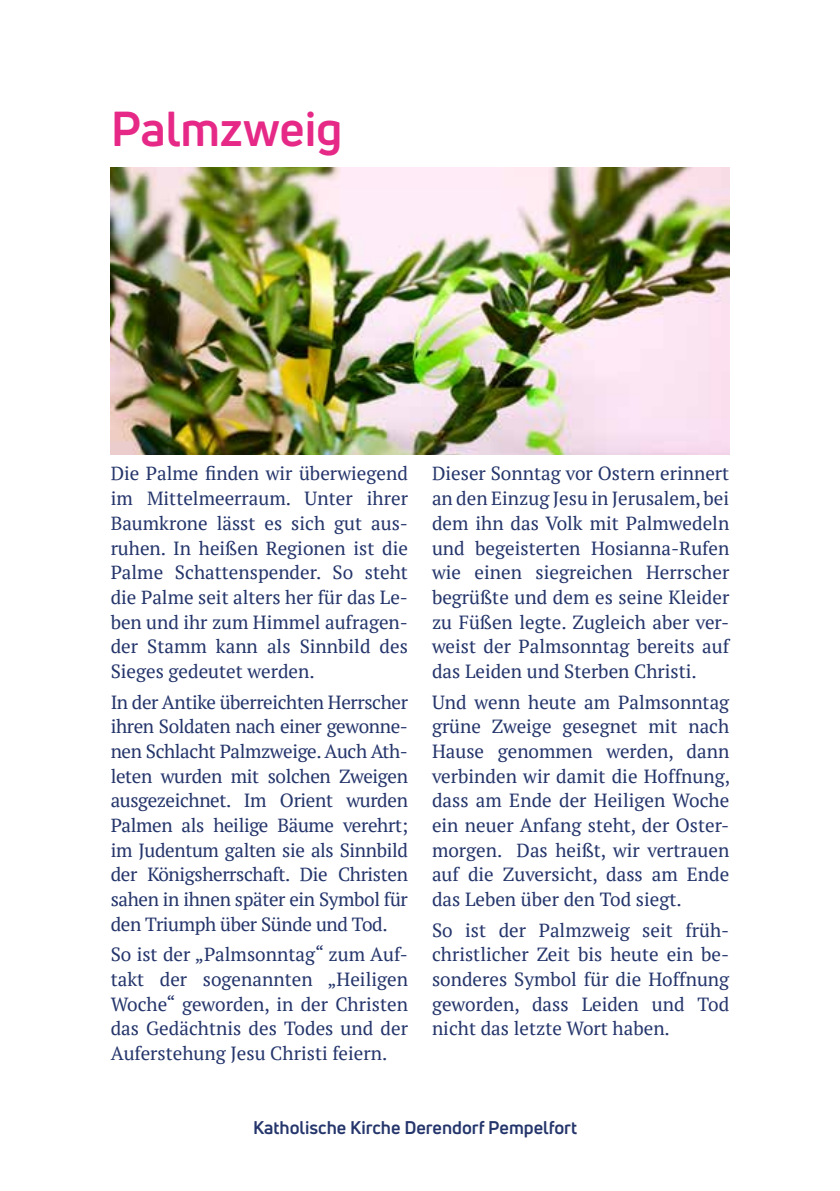
<style>
.page{position:relative;width:840px;height:1191px;background:#fff}
.page>*{position:absolute;margin:0;border:0;box-sizing:border-box;transform-origin:0 0}
.t1{font:700 48px "Uni Neue";color:#e62987}
.t2{font:19px/24.6px "PT Serif";color:#24356b;text-align:justify}
.t3{font:700 18px "Uni Neue";color:#24356b}
</style>
<div class="page">
<img style="left:111px;top:167px;width:618px;height:287px">
<h1 class="t1" style="left:111px;top:98px;width:233px">Palmzweig</h1>
<p class="t2" style="left:111px;top:461px;width:298px">Die Palme finden wir überwiegend im Mittelmeerraum. Unter ihrer Baumkrone lässt es sich gut aus&shy;ruhen. In heißen Regionen ist die Palme Schattenspender. So steht die Palme seit alters her für das Le&shy;ben und ihr zum Himmel aufragen&shy;der Stamm kann als Sinnbild des Sieges gedeutet werden.</p>
<p class="t2" style="left:111px;top:689px;width:299px">In der Antike überreichten Herrscher ihren Soldaten nach einer gewonne&shy;nen Schlacht Palmzweige. Auch Ath&shy;leten wurden mit solchen Zweigen ausgezeichnet. Im Orient wurden Palmen als heilige Bäume verehrt; im Judentum galten sie als Sinnbild der Königsherrschaft. Die Christen sahen in ihnen später ein Symbol für den Triumph über Sünde und Tod.</p>
<p class="t2" style="left:111px;top:942px;width:299px">So ist der „Palmsonntag“ zum Auf&shy;takt der sogenannten „Heiligen Woche“ geworden, in der Christen das Gedächtnis des Todes und der Auferstehung Jesu Christi feiern.</p>
<p class="t2" style="left:432px;top:461px;width:299px">Dieser Sonntag vor Ostern erinnert an den Einzug Jesu in Jerusalem, bei dem ihn das Volk mit Palmwedeln und begeisterten Hosianna-Rufen wie einen siegreichen Herrscher begrüßte und dem es seine Kleider zu Füßen legte. Zugleich aber ver&shy;weist der Palmsonntag bereits auf das Leiden und Sterben Christi.</p>
<p class="t2" style="left:432px;top:689px;width:299px">Und wenn heute am Palmsonntag grüne Zweige gesegnet mit nach Hause genommen werden, dann verbinden wir damit die Hoffnung, dass am Ende der Heiligen Woche ein neuer Anfang steht, der Oster&shy;morgen. Das heißt, wir vertrauen auf die Zuversicht, dass am Ende das Leben über den Tod siegt.</p>
<p class="t2" style="left:432px;top:917px;width:298px">So ist der Palmzweig seit früh&shy;christlicher Zeit bis heute ein be&shy;sonderes Symbol für die Hoffnung geworden, dass Leiden und Tod nicht das letzte Wort haben.</p>
<p class="t3" style="left:253px;top:1116px;width:325px">Katholische Kirche Derendorf Pempelfort</p>
</div>
